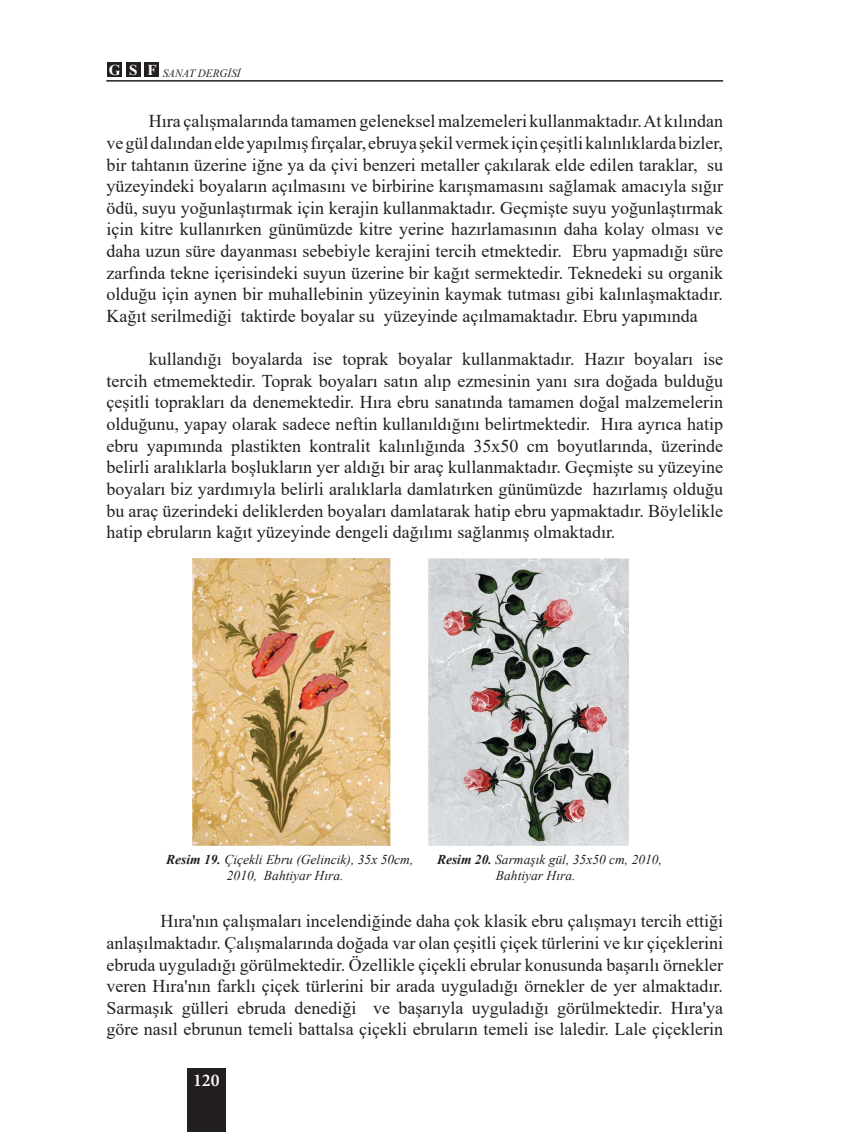
<style>
.page{position:relative;width:855px;height:1132px;background:#fff}
.page>*{position:absolute;margin:0;border:0;box-sizing:border-box;transform-origin:0 0}
.t1{font:18px/21.6px "Times New Roman";color:#231f20;text-align:justify}
.t2{font:600 18px "Minion Pro";color:#fff}
.t3{font:italic 13.5px "Times New Roman";color:#231f20}
.t4{font:italic 11.25px "Times New Roman";color:#231f20}
.s1{font-weight:700}
</style>
<div class="page">
<hr style="left:106px;top:80px;width:617px;height:2px;background:#231f20">
<div style="left:187px;top:1067px;width:38px;height:64px;background:#231f20"></div>
<div style="left:107px;top:62px;width:15px;height:15px;background:#231f20"></div>
<div style="left:126px;top:62px;width:15px;height:15px;background:#231f20"></div>
<div style="left:144px;top:62px;width:15px;height:15px;background:#231f20"></div>
<img style="left:192px;top:558px;width:436px;height:287px">
<p class="t4" style="left:109px;top:65px;width:133px"><sup>G</sup> <sup>S</sup> <sup>F</sup> SANAT DERGİSİ</p>
<p class="t1" style="left:106px;top:110px;width:618px;text-indent:43px">Hıra çalışmalarında tamamen geleneksel malzemeleri kullanmaktadır. At kılından ve gül dalından elde yapılmış fırçalar, ebruya şekil vermek için çeşitli kalınlıklarda bizler, bir tahtanın üzerine iğne ya da çivi benzeri metaller çakılarak elde edilen taraklar, su yüzeyindeki boyaların açılmasını ve birbirine karışmamasını sağlamak amacıyla sığır ödü, suyu yoğunlaştırmak için kerajin kullanmaktadır. Geçmişte suyu yoğunlaştırmak için kitre kullanırken günümüzde kitre yerine hazırlamasının daha kolay olması ve daha uzun süre dayanması sebebiyle kerajini tercih etmektedir. Ebru yapmadığı süre zarfında tekne içerisindeki suyun üzerine bir kağıt sermektedir. Teknedeki su organik olduğu için aynen bir muhallebinin yüzeyinin kaymak tutması gibi kalınlaşmaktadır.<br>Kağıt serilmediği taktirde boyalar su yüzeyinde açılmamaktadır. Ebru yapımında</p>
<p class="t1" style="left:106px;top:347px;width:618px;text-indent:43px">kullandığı boyalarda ise toprak boyalar kullanmaktadır. Hazır boyaları ise tercih etmemektedir. Toprak boyaları satın alıp ezmesinin yanı sıra doğada bulduğu çeşitli toprakları da denemektedir. Hıra ebru sanatında tamamen doğal malzemelerin olduğunu, yapay olarak sadece neftin kullanıldığını belirtmektedir. Hıra ayrıca hatip ebru yapımında plastikten kontralit kalınlığında 35x50 cm boyutlarında, üzerinde belirli aralıklarla boşlukların yer aldığı bir araç kullanmaktadır. Geçmişte su yüzeyine boyaları biz yardımıyla belirli aralıklarla damlatırken günümüzde hazırlamış olduğu bu araç üzerindeki deliklerden boyaları damlatarak hatip ebru yapmaktadır. Böylelikle hatip ebruların kağıt yüzeyinde dengeli dağılımı sağlanmış olmaktadır.</p>
<p class="t3" style="left:166px;top:849px;width:249px"><span class="s1">Resim 19.</span> Çiçekli Ebru (Gelincik), 35x 50cm,</p>
<p class="t3" style="left:437px;top:849px;width:226px"><span class="s1">Resim 20.</span> Sarmaşık gül, 35x50 cm, 2010,</p>
<p class="t3" style="left:227px;top:865px;width:118px">2010, Bahtiyar Hıra.</p>
<p class="t3" style="left:496px;top:865px;width:81px">Bahtiyar Hıra.</p>
<p class="t1" style="left:106px;top:909px;width:618px;text-indent:54px">Hıra'nın çalışmaları incelendiğinde daha çok klasik ebru çalışmayı tercih ettiği anlaşılmaktadır. Çalışmalarında doğada var olan çeşitli çiçek türlerini ve kır çiçeklerini ebruda uyguladığı görülmektedir. Özellikle çiçekli ebrular konusunda başarılı örnekler veren Hıra'nın farklı çiçek türlerini bir arada uyguladığı örnekler de yer almaktadır.<br>Sarmaşık gülleri ebruda denediği ve başarıyla uyguladığı görülmektedir. Hıra'ya göre nasıl ebrunun temeli battalsa çiçekli ebruların temeli ise laledir. Lale çiçeklerin</p>
<p class="t2" style="left:193px;top:1067px;width:28px">120</p>
</div>
